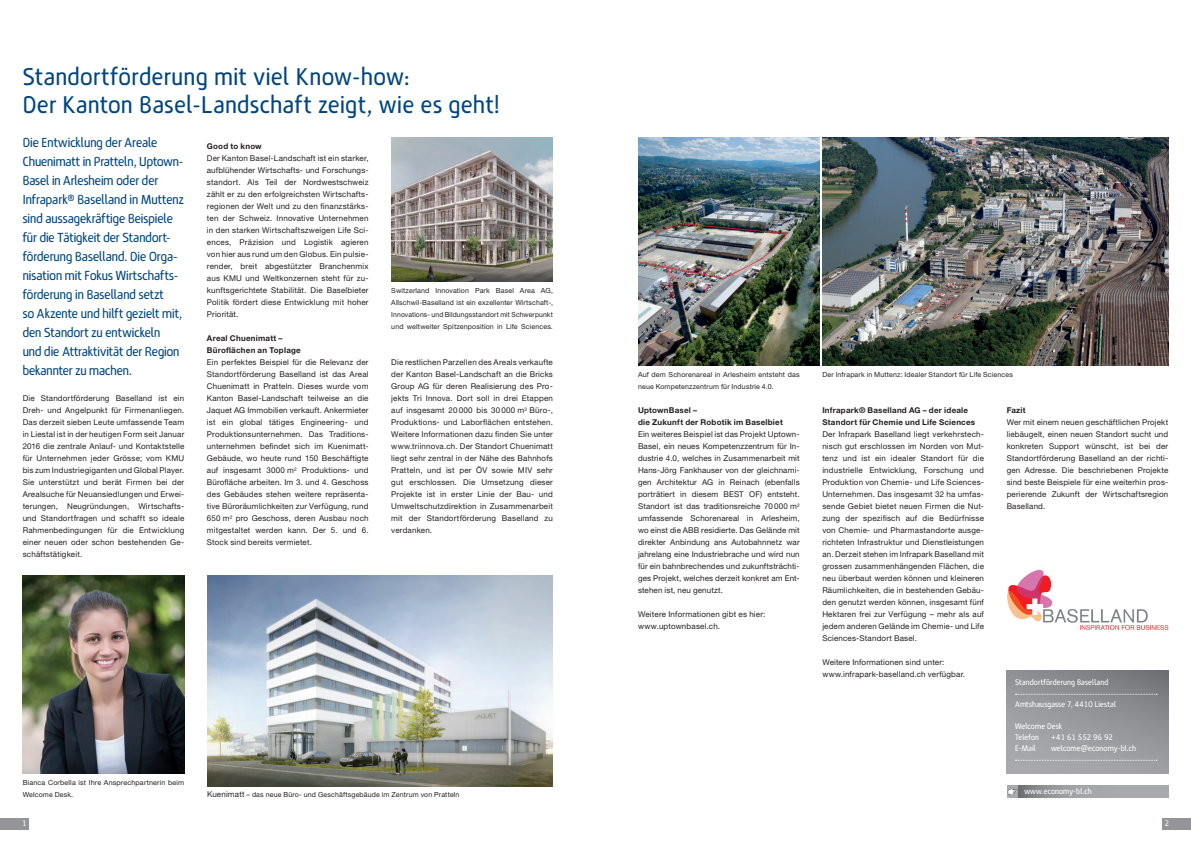
<style>
.page{position:relative;width:1191px;height:842px;background:#fff}
.page>*{position:absolute;margin:0;border:0;box-sizing:border-box;transform-origin:0 0}
.t1{font:24px/28px "Rene Menue";letter-spacing:.03em;color:#004680}
.t2{font:13px/19px "Rene Menue";color:#004680}
.t3{font:8px/12px "Helvetica Neue";letter-spacing:.02em;color:#231f20;text-align:justify}
.t4{font:700 8px/12px "Helvetica Neue";letter-spacing:.025em;color:#231f20}
.t5{font:8px/11px "Rene Menue";letter-spacing:.02em;color:#fff}
.t6{font:7px/12px "Helvetica Neue";letter-spacing:.025em;color:#231f20}
.s1{font-size:8px}
</style>
<div class="page">
<div style="left:1161px;top:818px;width:30px;height:11px;background:#939598"></div>
<div style="left:0;top:818px;width:29px;height:11px;background:#939598"></div>
<img style="left:207px;top:576px;width:346px;height:210px">
<img style="left:391px;top:137px;width:162px;height:144px">
<svg style="left:1006px;top:671px;width:162px;height:102px;background:#949699"></svg>
<svg style="left:1015px;top:694px;width:142px;height:1px"></svg>
<svg style="left:1015px;top:760px;width:142px;height:1px"></svg>
<div style="left:1006px;top:785px;width:118px;height:12px;background:#a8a9ad"></div>
<svg style="left:1007px;top:787px;width:10px;height:8px"></svg>
<svg style="left:1018px;top:785px;width:150px;height:12px"></svg>
<svg style="left:1007px;top:569px;width:161px;height:61px"></svg>
<img style="left:23px;top:576px;width:161px;height:197px">
<img style="left:638px;top:137px;width:181px;height:228px">
<img style="left:822px;top:137px;width:346px;height:228px">
<h1 class="t1" style="left:23px;top:64px;width:478px">Standortförderung mit viel Know-how:<br>Der Kanton Basel-Landschaft zeigt, wie es geht!</h1>
<p class="t2" style="left:23px;top:134px;width:163px">Die Entwicklung der Areale<br>Chuenimatt in Pratteln, Uptown-<br>Basel in Arlesheim oder der<br>Infrapark® Baselland in Muttenz sind aussagekräftige Beispiele für die Tätigkeit der Standort&shy;förderung Baselland. Die Orga&shy;nisation mit Fokus Wirtschafts&shy;förderung in Baselland setzt<br>so Akzente und hilft gezielt mit, den Standort zu entwickeln<br>und die Attraktivität der Region bekannter zu machen.</p>
<p class="t3" style="left:23px;top:392px;width:163px">Die Standortförderung Baselland ist ein Dreh- und Angelpunkt für Firmenanliegen.<br>Das derzeit sieben Leute umfassende Team in Liestal ist in der heutigen Form seit Januar 2016 die zentrale Anlauf- und Kontaktstelle für Unternehmen jeder Grösse; vom KMU bis zum Industriegiganten und Global Player.<br>Sie unterstützt und berät Firmen bei der Arealsuche für Neuansiedlungen und Erwei&shy;terungen, Neugründungen, Wirtschafts&shy;und Standortfragen und schafft so ideale Rahmenbedingungen für die Entwicklung einer neuen oder schon bestehenden Ge&shy;schäftstätigkeit.</p>
<p class="t4" style="left:207px;top:140px;width:56px">Good to know</p>
<p class="t3" style="left:207px;top:152px;width:163px">Der Kanton Basel-Landschaft ist ein starker, aufblühender Wirtschafts- und Forschungs&shy;standort. Als Teil der Nordwestschweiz zählt er zu den erfolgreichsten Wirtschafts&shy;regionen der Welt und zu den finanzstärks&shy;ten der Schweiz. Innovative Unternehmen in den starken Wirtschaftszweigen Life Sci&shy;ences, Präzision und Logistik agieren von hier aus rund um den Globus. Ein pulsie&shy;render, breit abgestützter Branchenmix aus KMU und Weltkonzernen steht für zu&shy;kunftsgerichtete Stabilität. Die Baselbieter Politik fördert diese Entwicklung mit hoher Priorität.</p>
<p class="t4" style="left:207px;top:332px;width:95px">Areal Chuenimatt –<br>Büroflächen an Toplage</p>
<p class="t3" style="left:207px;top:356px;width:163px">Ein perfektes Beispiel für die Relevanz der Standortförderung Baselland ist das Areal Chuenimatt in Pratteln. Dieses wurde vom Kanton Basel-Landschaft teilweise an die Jaquet AG Immobilien verkauft. Ankermieter ist ein global tätiges Engineering- und Produktionsunternehmen. Das Traditions&shy;unternehmen befindet sich im Kuenimatt-Gebäude, wo heute rund 150 Beschäftigte auf insgesamt 3000 m<sup>2</sup> Produktions- und Bürofläche arbeiten. Im 3. und 4. Geschoss des Gebäudes stehen weitere repräsenta&shy;tive Büroräumlichkeiten zur Verfügung, rund 650 m<sup>2</sup> pro Geschoss, deren Ausbau noch mitgestaltet werden kann. Der 5. und 6.<br>Stock sind bereits vermietet.</p>
<p class="t6" style="left:391px;top:285px;width:163px;text-align:justify">Switzerland Innovation Park Basel Area AG, Allschwil-Baselland ist ein exzellenter Wirtschaft-, Innovations- und Bildungsstandort mit Schwerpunkt und weltweiter Spitzenposition in Life Sciences.</p>
<p class="t3" style="left:391px;top:356px;width:163px">Die restlichen Parzellen des Areals verkaufte der Kanton Basel-Landschaft an die Bricks Group AG für deren Realisierung des Pro&shy;jekts Tri Innova. Dort soll in drei Etappen auf insgesamt 20 000 bis 30 000 m<sup>2</sup> Büro-, Produktions- und Laborflächen entstehen.<br>Weitere Informationen dazu finden Sie unter www.triinnova.ch. Der Standort Chuenimatt liegt sehr zentral in der Nähe des Bahnhofs Pratteln, und ist per ÖV sowie MIV sehr gut erschlossen. Die Umsetzung dieser Projekte ist in erster Linie der Bau- und Umweltschutzdirektion in Zusammenarbeit mit der Standortförderung Baselland zu verdanken.</p>
<p class="t6" style="left:23px;top:777px;width:163px">Bianca Corbella ist Ihre Ansprechpartnerin beim<br>Welcome Desk.</p>
<p class="t6" style="left:207px;top:789px;width:254px"><span class="s1">Kuenimatt</span> – das neue Büro- und Geschäftsgebäude im Zentrum von Pratteln</p>
<p class="t6" style="left:638px;top:369px;width:163px">Auf dem Schorenareal in Arlesheim entsteht das neue Kompetenzzentrum für Industrie 4.0.</p>
<p class="t4" style="left:638px;top:404px;width:146px">UptownBasel –<br>die Zukunft der Robotik im Baselbiet</p>
<p class="t3" style="left:638px;top:428px;width:163px">Ein weiteres Beispiel ist das Projekt Uptown-Basel, ein neues Kompetenzzentrum für In&shy;dustrie 4.0, welches in Zusammenarbeit mit Hans-Jörg Fankhauser von der gleichnami&shy;gen Architektur AG in Reinach (ebenfalls porträtiert in diesem BEST OF) entsteht.<br>Standort ist das traditionsreiche 70000 m<sup>2 </sup>umfassende Schorenareal in Arlesheim, wo einst die ABB residierte. Das Gelände mit direkter Anbindung ans Autobahnnetz war jahrelang eine Industriebrache und wird nun für ein bahnbrechendes und zukunftsträchti&shy;ges Projekt, welches derzeit konkret am Ent&shy;stehen ist, neu genutzt.</p>
<p class="t3" style="left:638px;top:608px;width:129px">Weitere Informationen gibt es hier: www.uptownbasel.ch.</p>
<p class="t6" style="left:822px;top:369px;width:192px">Der Infrapark in Muttenz: Idealer Standort für Life Sciences</p>
<p class="t4" style="left:822px;top:404px;width:154px">Infrapark® Baselland AG – der ideale<br>Standort für Chemie und Life Sciences</p>
<p class="t3" style="left:822px;top:428px;width:163px">Der Infrapark Baselland liegt verkehrstech&shy;nisch gut erschlossen im Norden von Mut&shy;tenz und ist ein idealer Standort für die industrielle Entwicklung, Forschung und Produktion von Chemie- und Life Sciences-Unternehmen. Das insgesamt 32 ha umfas&shy;sende Gebiet bietet neuen Firmen die Nut&shy;zung der spezifisch auf die Bedürfnisse von Chemie- und Pharmastandorte ausge&shy;richteten Infrastruktur und Dienstleistungen an. Derzeit stehen im Infrapark Baselland mit grossen zusammenhängenden Flächen, die neu überbaut werden können und kleineren Räumlichkeiten, die in bestehenden Gebäu&shy;den genutzt werden können, insgesamt fünf Hektaren frei zur Verfügung – mehr als auf jedem anderen Gelände im Chemie- und Life Sciences-Standort Basel.</p>
<p class="t3" style="left:822px;top:656px;width:144px">Weitere Informationen sind unter: www.infrapark-baselland.ch verfügbar.</p>
<p class="t4" style="left:1006px;top:404px;width:21px">Fazit</p>
<p class="t3" style="left:1006px;top:416px;width:163px">Wer mit einem neuen geschäftlichen Projekt liebäugelt, einen neuen Standort sucht und konkreten Support wünscht, ist bei der Standortförderung Baselland an der richti&shy;gen Adresse. Die beschriebenen Projekte sind beste Beispiele für eine weiterhin pros&shy;perierende Zukunft der Wirtschaftsregion Baselland.</p>
<p class="t5" style="left:1015px;top:677px;width:95px">Standortförderung Baselland</p>
<p class="t5" style="left:1015px;top:699px;width:102px">Amtshausgasse 7, 4410 Liestal</p>
<p class="t5" style="left:1015px;top:721px;width:48px">Welcome Desk<br>Telefon</p>
<p class="t5" style="left:1051px;top:732px;width:63px">+41 61 552 96 92</p>
<p class="t5" style="left:1015px;top:743px;width:22px">E-Mail</p>
<p class="t5" style="left:1051px;top:743px;width:87px">welcome@economy-bl.ch</p>
<p class="t5" style="left:1024px;top:786px;width:69px">www.economy-bl.ch</p>
<p class="t5" style="left:22px;top:818px;width:6px">1</p>
<p class="t5" style="left:1164px;top:818px;width:6px">2</p>
</div>
